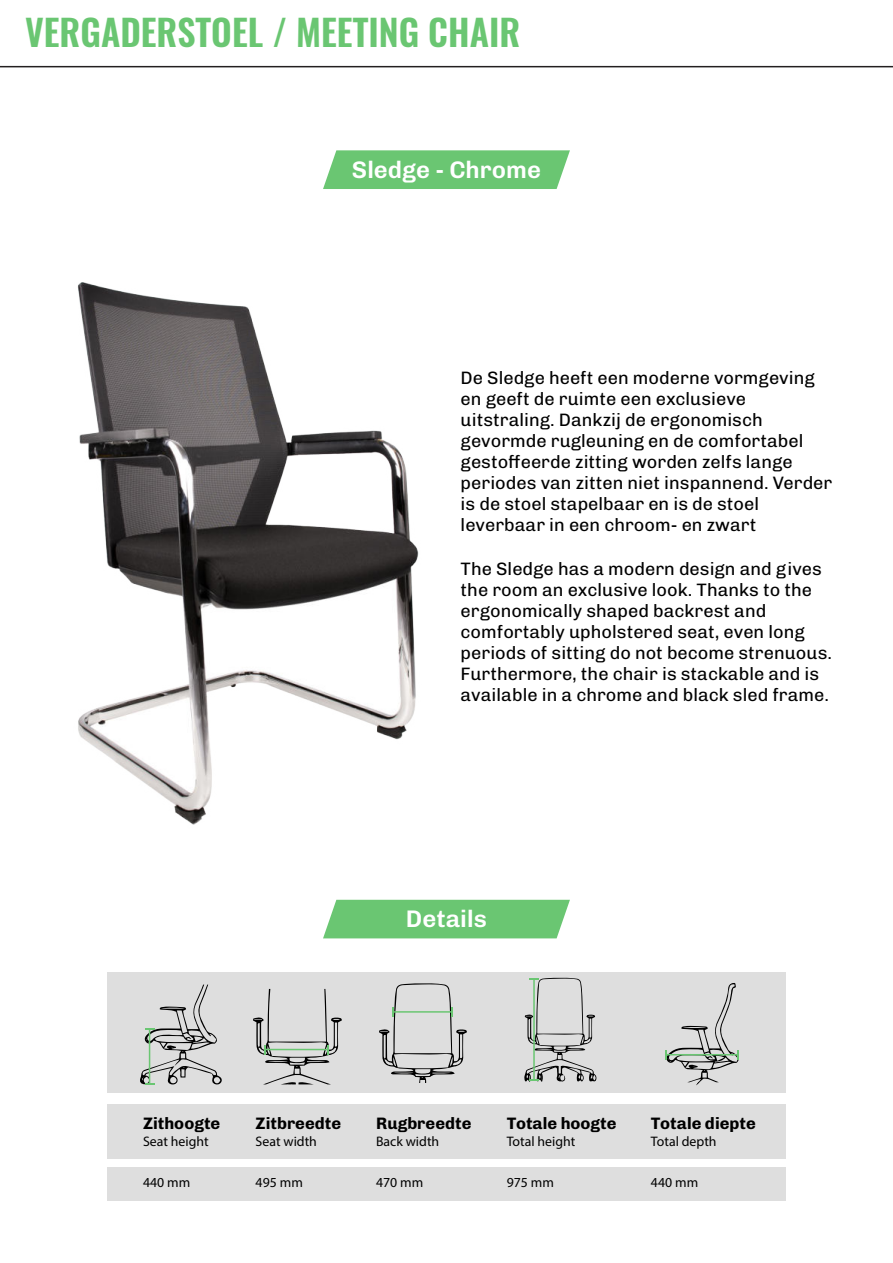
<style>
.page{position:relative;width:893px;height:1263px;background:#fff}
.page>*{position:absolute;margin:0;border:0;box-sizing:border-box;transform-origin:0 0}
.t1{font:600 36px "Oswald";color:#6ac672}
.t2{font:600 24px "Chivo";color:#fff}
.t3{font:18px/21px "Chivo";color:#000}
.t4{font:700 16.5px "Chivo";color:#000}
.t5{font:13.8px "Chivo 204.000 wght";color:#000}
</style>
<div class="page">
<hr style="left:0;top:66px;width:893px;height:1px;background:#231f20">
<div style="left:107px;top:972px;width:679px;height:120px;background:#dedede"></div>
<div style="left:107px;top:1104px;width:679px;height:54px;background:#dedede"></div>
<div style="left:107px;top:1167px;width:679px;height:33px;background:#dedede"></div>
<svg style="left:140px;top:984px;width:82px;height:101px"></svg>
<svg style="left:253px;top:989px;width:89px;height:96px"></svg>
<svg style="left:379px;top:983px;width:88px;height:100px"></svg>
<svg style="left:524px;top:978px;width:73px;height:104px"></svg>
<svg style="left:665px;top:983px;width:74px;height:102px"></svg>
<div style="left:323px;top:900px;width:247px;height:38px;background:#6ac672"></div>
<svg style="left:323px;top:150px;width:247px;height:39px;background:#73c97a"></svg>
<img style="left:78px;top:282px;width:341px;height:543px">
<h1 class="t1" style="left:25px;top:13px;width:497px">VERGADERSTOEL / MEETING CHAIR</h1>
<h2 class="t2" style="left:352px;top:161px;width:191px">Sledge - Chrome</h2>
<p class="t3" style="left:461px;top:368px;width:373px">De Sledge heeft een moderne vormgeving en geeft de ruimte een exclusieve uitstraling. Dankzij de ergonomisch gevormde rugleuning en de comfortabel gesto昀昀eerde zitting worden zelfs lange periodes van zitten niet inspannend. Verder is de stoel stapelbaar en is de stoel leverbaar in een chroom- en zwart</p>
<p class="t3" style="left:461px;top:559px;width:373px">The Sledge has a modern design and gives the room an exclusive look. Thanks to the ergonomically shaped backrest and comfortably upholstered seat, even long periods of sitting do not become strenuous.<br>Furthermore, the chair is stackable and is available in a chrome and black sled frame.</p>
<h2 class="t2" style="left:406px;top:910px;width:83px">Details</h2>
<p class="t4" style="left:143px;top:1117px;width:79px">Zithoogte</p>
<p class="t5" style="left:143px;top:1136px;width:67px">Seat height</p>
<p class="t5" style="left:143px;top:1177px;width:49px">440 mm</p>
<p class="t4" style="left:256px;top:1117px;width:87px">Zitbreedte</p>
<p class="t5" style="left:256px;top:1136px;width:63px">Seat width</p>
<p class="t5" style="left:256px;top:1177px;width:49px">495 mm</p>
<p class="t4" style="left:376px;top:1117px;width:97px">Rugbreedte</p>
<p class="t5" style="left:376px;top:1136px;width:65px">Back width</p>
<p class="t5" style="left:376px;top:1177px;width:49px">470 mm</p>
<p class="t4" style="left:507px;top:1117px;width:111px">Totale hoogte</p>
<p class="t5" style="left:507px;top:1136px;width:70px">Total height</p>
<p class="t5" style="left:507px;top:1177px;width:49px">975 mm</p>
<p class="t4" style="left:651px;top:1117px;width:106px">Totale diepte</p>
<p class="t5" style="left:651px;top:1136px;width:67px">Total depth</p>
<p class="t5" style="left:651px;top:1177px;width:49px">440 mm</p>
</div>
